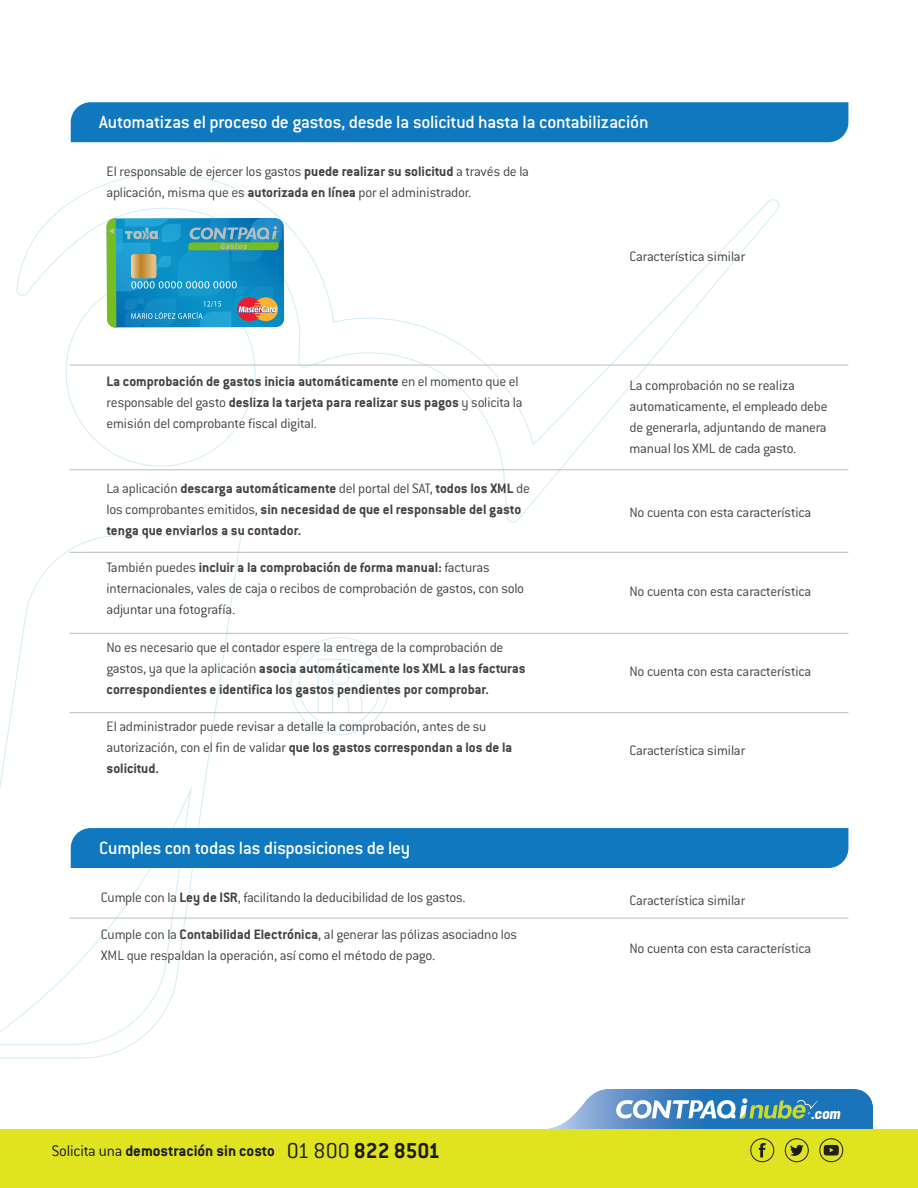
<style>
.page{position:relative;width:918px;height:1188px;background:#fff}
.page>*{position:absolute;margin:0;border:0;box-sizing:border-box;transform-origin:0 0}
.t1{font:500 19.5px "Conduit ITC";letter-spacing:-.015em;color:#fff}
.t2{font:700 16.8px "Conduit ITC";color:#1d1c1a}
.t3{font:300 15px/21px "Conduit ITC";letter-spacing:-.015em;color:#424242}
.t4{font:700 15px/21px "Conduit ITC";color:#424242}
.t5{font:italic 900 14.1px "Antartida";color:#fff}
.s1{font-weight:700}
.s2{font-weight:300}
.s3{font-weight:300;font-size:23.7px}
.s4{font-size:23.7px}
</style>
<div class="page">
<svg style="left:290px;top:637px;width:99px;height:98px"></svg>
<svg style="left:0;top:535px;width:242px;height:524px"></svg>
<svg style="left:16px;top:173px;width:764px;height:350px"></svg>
<img style="left:548px;top:1089px;width:325px;height:40px">
<svg style="left:616px;top:1098px;width:202px;height:21px"></svg>
<div style="left:0;top:1129px;width:918px;height:59px;background:#e0e320"></div>
<div style="left:750px;top:1138px;width:24px;height:24px;border:1px solid #221f1f;border-radius:50%"></div>
<svg style="left:759px;top:1143px;width:7px;height:14px"></svg>
<div style="left:819px;top:1138px;width:24px;height:24px;border:1px solid #221f1f;border-radius:50%"></div>
<svg style="left:824px;top:1145px;width:15px;height:11px"></svg>
<div style="left:785px;top:1138px;width:24px;height:24px;border:1px solid #221f1f;border-radius:50%"></div>
<svg style="left:790px;top:1145px;width:14px;height:11px"></svg>
<svg style="left:65px;top:218px;width:219px;height:249px"></svg>
<hr style="left:70px;top:365px;width:778px;height:1px;background:#bcbcbc">
<hr style="left:70px;top:469px;width:778px;height:1px;background:#bcbcbc">
<hr style="left:70px;top:552px;width:778px;height:1px;background:#bcbcbc">
<hr style="left:70px;top:633px;width:778px;height:1px;background:#bcbcbc">
<hr style="left:70px;top:712px;width:778px;height:1px;background:#bcbcbc">
<div style="left:71px;top:102px;width:777px;height:40px;background:#1078be"></div>
<hr style="left:70px;top:918px;width:778px;height:1px;background:#bcbcbc">
<div style="left:71px;top:828px;width:777px;height:40px;background:#1078be"></div>
<h1 class="t1" style="left:99px;top:116px;width:551px">Automatizas el proceso de gastos, desde la solicitud hasta la contabilización</h1>
<p class="t3" style="left:106px;top:162px;width:424px">El responsable de ejercer los gastos <span class="s1">puede realizar su solicitud</span> a través de la aplicación, misma que es <span class="s1">autorizada en línea</span> por el administrador.</p>
<p class="t3" style="left:106px;top:372px;width:418px"><span class="s1">La comprobación de gastos inicia automáticamente</span> en el momento que el responsable del gasto <span class="s1">desliza la tarjeta para realizar sus pagos</span> y solicita la emisión del comprobante fiscal digital.</p>
<p class="t4" style="left:106px;top:478px;width:425px"><span class="s2">La aplicación</span> descarga automáticamente <span class="s2">del portal del SAT,</span> todos los XML <span class="s2">de los comprobantes emitidos,</span> sin necesidad de que el responsable del gasto tenga que enviarlos a su contador.</p>
<p class="t3" style="left:106px;top:558px;width:419px">También puedes <span class="s1">incluir a la comprobación de forma manual:</span> facturas internacionales, vales de caja o recibos de comprobación de gastos, con solo adjuntar una fotografía.</p>
<p class="t4" style="left:106px;top:637px;width:421px"><span class="s2">No es necesario que el contador espere la entrega de la comprobación de gastos, ya que la aplicación</span> asocia automáticamente los XML a las facturas correspondientes e identifica los gastos pendientes por comprobar.</p>
<p class="t3" style="left:106px;top:717px;width:407px">El administrador puede revisar a detalle la comprobación, antes de su autorización, con el fin de validar <span class="s1">que los gastos correspondan a los de la solicitud.</span></p>
<h1 class="t1" style="left:99px;top:842px;width:312px">Cumples con todas las disposiciones de ley</h1>
<p class="t3" style="left:101px;top:888px;width:367px">Cumple con la <span class="s1">Ley de ISR</span>, facilitando la deducibilidad de los gastos.</p>
<p class="t3" style="left:101px;top:925px;width:418px">Cumple con la <span class="s1">Contabilidad Electrónica</span>, al generar las pólizas asociadno los<br>XML que respaldan la operación, así como el método de pago.</p>
<p class="t2" style="left:52px;top:1143px;width:390px"><span class="s2">Solicita una</span> demostración sin costo <span class="s3">01 800</span> <span class="s4">822 8501</span></p>
<p class="t3" style="left:630px;top:247px;width:117px">Característica similar</p>
<p class="t3" style="left:630px;top:376px;width:200px">La comprobación no se realiza automaticamente, el empleado debe de generarla, adjuntando de manera manual los XML de cada gasto.</p>
<p class="t3" style="left:630px;top:503px;width:183px">No cuenta con esta característica</p>
<p class="t3" style="left:630px;top:582px;width:183px">No cuenta con esta característica</p>
<p class="t3" style="left:630px;top:662px;width:183px">No cuenta con esta característica</p>
<p class="t3" style="left:630px;top:741px;width:117px">Característica similar</p>
<p class="t3" style="left:630px;top:891px;width:117px">Característica similar</p>
<p class="t3" style="left:630px;top:938px;width:183px">No cuenta con esta característica</p>
<p class="t5" style="left:811px;top:1106px;width:31px">.com</p>
</div>
